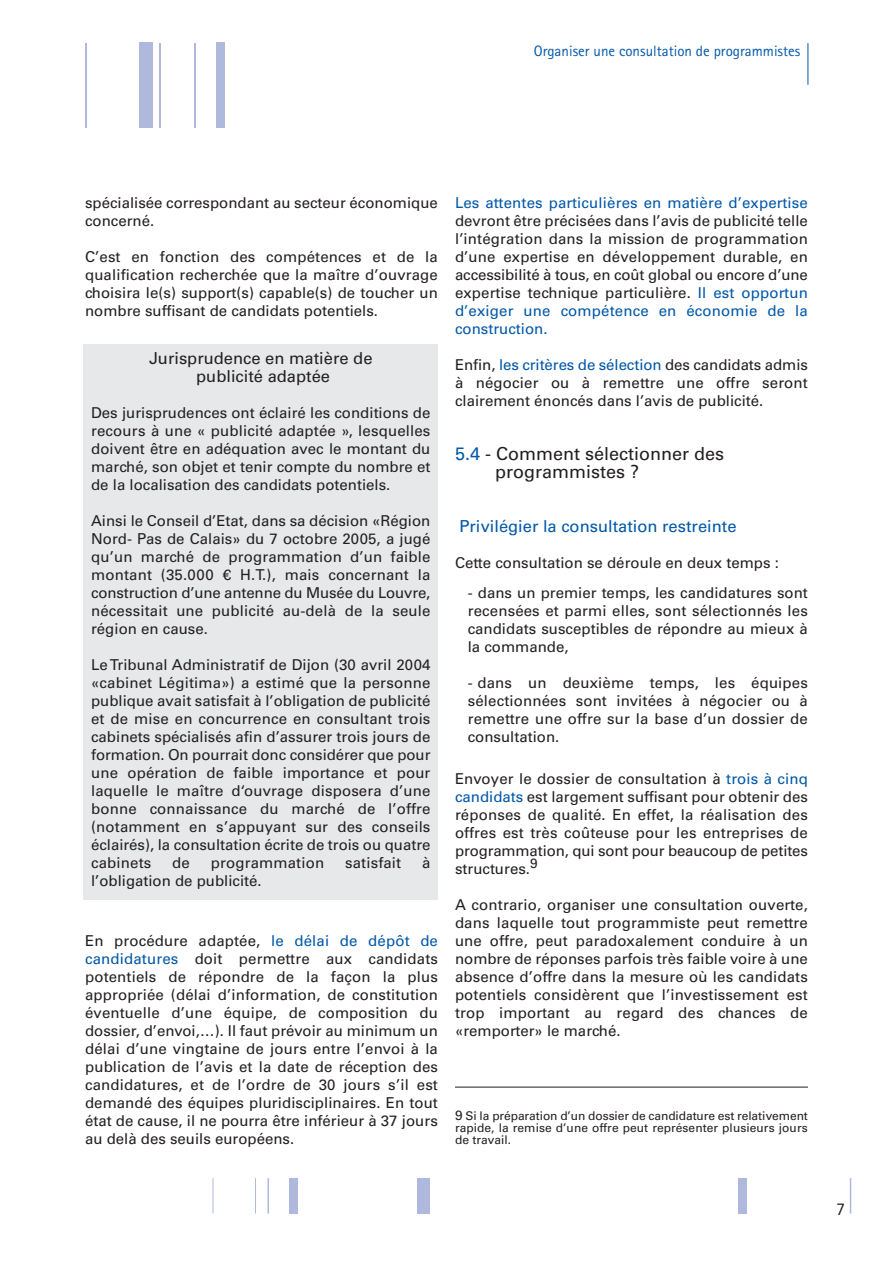
<style>
.page{position:relative;width:893px;height:1263px;background:#fff}
.page>*{position:absolute;margin:0;border:0;box-sizing:border-box;transform-origin:0 0}
.t1{font:18px/18px "Univers LT";color:#231f20}
.t2{font:18px "Agfa Rotis Sans Serif";color:#231f20}
.t3{font:16.5px/18px "Univers LT";color:#231f20;text-align:center}
.t4{font:16.5px "Univers LT";color:#0157a8}
.t5{font:15px/18px "Univers LT";color:#231f20;text-align:justify}
.t6{font:15px "Univers LT";letter-spacing:.01em;color:#0157a8}
.t7{font:15px "Agfa Rotis Sans Serif";color:#0157a8}
.t8{font:12px/12px "Univers LT";color:#231f20;text-align:justify}
.s1{color:#0157a8}
.s2{font-size:13.5px}
</style>
<div class="page">
<hr style="left:194px;top:43px;width:2px;height:85px;background:#aeb9dd">
<hr style="left:160px;top:43px;width:1px;height:85px;background:#aeb9dd">
<hr style="left:85px;top:43px;width:2px;height:85px;background:#aeb9dd">
<div style="left:216px;top:43px;width:9px;height:85px;background:#aeb9dd"></div>
<div style="left:139px;top:43px;width:14px;height:85px;background:#aeb9dd"></div>
<hr style="left:807px;top:43px;width:1px;height:42px;background:#0157a8">
<hr style="left:267px;top:1178px;width:2px;height:35px;background:#aeb9dd">
<hr style="left:255px;top:1178px;width:1px;height:35px;background:#aeb9dd">
<hr style="left:213px;top:1178px;width:1px;height:35px;background:#aeb9dd">
<div style="left:290px;top:1178px;width:8px;height:35px;background:#aeb9dd"></div>
<div style="left:417px;top:1178px;width:13px;height:35px;background:#aeb9dd"></div>
<hr style="left:850px;top:1178px;width:1px;height:35px;background:#aeb9dd">
<div style="left:738px;top:1178px;width:9px;height:35px;background:#aeb9dd"></div>
<div style="left:84px;top:345px;width:354px;height:555px;background:#e7e8e9"></div>
<hr style="left:455px;top:1087px;width:353px;height:1px;background:#231f20">
<p class="t7" style="left:534px;top:42px;width:268px">Organiser une consultation de programmistes</p>
<p class="t5" style="left:85px;top:193px;width:354px">spécialisée correspondant au secteur économique concerné.</p>
<p class="t5" style="left:85px;top:247px;width:354px">C’est en fonction des compétences et de la qualification recherchée que la maître d’ouvrage choisira le(s) support(s) capable(s) de toucher un nombre suffisant de candidats potentiels.</p>
<p class="t3" style="left:149px;top:349px;width:225px">Jurisprudence en matière de publicité adaptée</p>
<p class="t5" style="left:91px;top:404px;width:341px">Des jurisprudences ont éclairé les conditions de recours à une « publicité adaptée », lesquelles doivent être en adéquation avec le montant du marché, son objet et tenir compte du nombre et de la localisation des candidats potentiels.</p>
<p class="t5" style="left:91px;top:512px;width:341px">Ainsi le Conseil d’Etat, dans sa décision «Région Nord- Pas de Calais» du 7 octobre 2005, a jugé qu’un marché de programmation d’un faible montant (35.000 € H.T.), mais concernant la construction d’une antenne du Musée du Louvre, nécessitait une publicité au-delà de la seule région en cause.</p>
<p class="t5" style="left:91px;top:656px;width:341px">LeTribunal Administratif de Dijon (30 avril 2004 «cabinet Légitima») a estimé que la personne publique avait satisfait à l’obligation de publicité et de mise en concurrence en consultant trois cabinets spécialisés afin d’assurer trois jours de formation. On pourrait donc considérer que pour une opération de faible importance et pour laquelle le maître d‘ouvrage disposera d’une bonne connaissance du marché de l’offre (notamment en s’appuyant sur des conseils éclairés), la consultation écrite de trois ou quatre cabinets</p>
<p class="t5" style="left:172px;top:854px;width:19px">de</p>
<p class="t5" style="left:211px;top:854px;width:115px">programmation</p>
<p class="t5" style="left:345px;top:854px;width:58px">satisfait</p>
<p class="t5" style="left:422px;top:854px;width:10px">à</p>
<p class="t5" style="left:91px;top:872px;width:172px">l’obligation de publicité.</p>
<p class="t5" style="left:85px;top:931px;width:354px">En procédure adaptée, <span class="s1">le délai de dépôt de candidatures</span> doit permettre aux candidats potentiels de répondre de la façon la plus appropriée (délai d’information, de constitution éventuelle d’une équipe, de composition du dossier, d’envoi,…). Il faut prévoir au minimum un délai d’une vingtaine de jours entre l’envoi à la publication de l’avis et la date de réception des candidatures, et de l’ordre de 30 jours s’il est demandé des équipes pluridisciplinaires. En tout état de cause, il ne pourra être inférieur à 37 jours au delà des seuils européens.</p>
<p class="t6" style="left:455px;top:193px;width:354px">Les attentes particulières en matière d’expertise</p>
<p class="t5" style="left:455px;top:211px;width:354px">devront être précisées dans l’avis de publicité telle l’intégration dans la mission de programmation d’une expertise en développement durable, en accessibilité à tous, en coût global ou encore d’une expertise technique particulière. <span class="s1">Il est opportun d’exiger une compétence en économie de la construction.</span></p>
<p class="t5" style="left:455px;top:355px;width:354px">Enfin, <span class="s1">les critères de sélection</span> des candidats admis à négocier ou à remettre une offre seront clairement énoncés dans l’avis de publicité.</p>
<p class="t1" style="left:495px;top:444px;width:231px;text-indent:-40px"><span class="s1">5.4</span> - Comment sélectionner des programmistes ?</p>
<p class="t4" style="left:460px;top:516px;width:278px">Privilégier la consultation restreinte</p>
<p class="t5" style="left:455px;top:553px;width:325px">Cette consultation se déroule en deux temps :</p>
<p class="t5" style="left:468px;top:583px;width:342px">- dans un premier temps, les candidatures sont recensées et parmi elles, sont sélectionnés les candidats susceptibles de répondre au mieux à la commande,</p>
<p class="t5" style="left:468px;top:673px;width:342px">- dans un deuxième temps, les équipes sélectionnées sont invitées à négocier ou à remettre une offre sur la base d’un dossier de consultation.</p>
<p class="t5" style="left:455px;top:769px;width:354px">Envoyer le dossier de consultation à <span class="s1">trois à cinq candidats</span> est largement suffisant pour obtenir des réponses de qualité. En effet, la réalisation des offres est très coûteuse pour les entreprises de programmation, qui sont pour beaucoup de petites structures.<sup>9</sup></p>
<p class="t5" style="left:455px;top:895px;width:354px">A contrario, organiser une consultation ouverte, dans laquelle tout programmiste peut remettre une offre, peut paradoxalement conduire à un nombre de réponses parfois très faible voire à une absence d’offre dans la mesure où les candidats potentiels considèrent que l’investissement est trop important au regard des chances de «remporter» le marché.</p>
<p class="t8" style="left:455px;top:1109px;width:354px"><span class="s2">9</span> Si la préparation d’un dossier de candidature est relativement rapide, la remise d’une offre peut représenter plusieurs jours de travail.</p>
<p class="t2" style="left:836px;top:1199px;width:10px">7</p>
</div>
